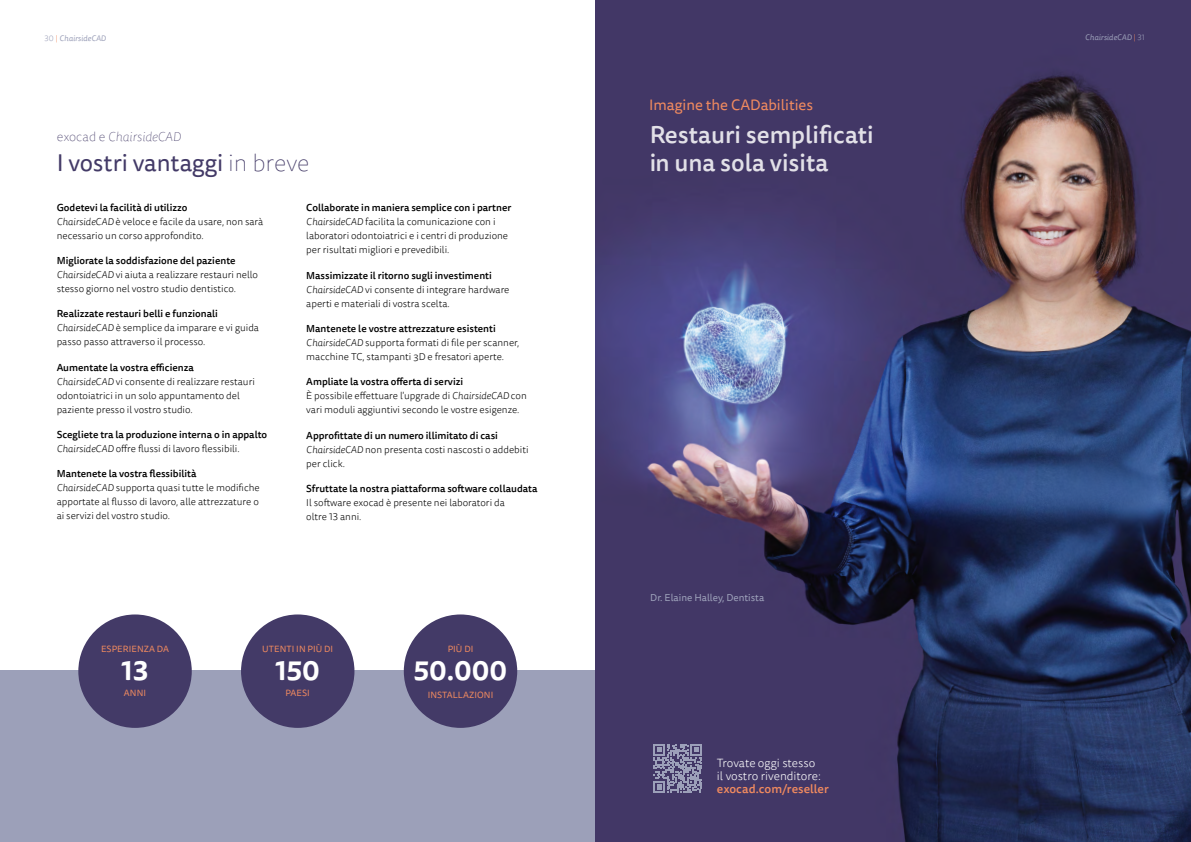
<style>
.page{position:relative;width:1191px;height:842px;background:#fff}
.page>*{position:absolute;margin:0;border:0;box-sizing:border-box;transform-origin:0 0}
.t1{font:700 27px "Tisa Sans Pro";color:#fff}
.t2{font:500 24px/27.5px "Tisa Sans Pro";color:#fff}
.Headline_2021{font:24px "Tisa Sans Pro";color:#433a67}
.t3{font:15px "Tisa Sans Pro";color:#f08a5f}
.Dachzeile_2021{font:italic 100 13px "Tisa Sans Pro";color:#433a67}
.Quote_italic_9_13{font:300 12px/13px "Tisa Sans Pro";color:#fff}
.Aufzählungen{font:300 10px/14px "Tisa Sans Pro";color:#000}
.Aufzählungen-2{font:500 10px/14px "Tisa Sans Pro";color:#000}
.t4{font:10px "Tisa Sans Pro";color:#9ca0b9}
.t5{font:9px "Tisa Sans Pro";letter-spacing:.01em;color:#f08a5f}
.t6{font:italic 8px "Tisa Sans Pro";color:#9ca0b9}
.s1{font-weight:300;font-style:normal}
.s2{font-weight:300;font-style:normal;color:#f08a5f}
.s3{font-style:normal}
.s4{font-weight:100}
.s5{font-weight:500}
.s6{font-style:italic}
.s7{font-weight:300;font-style:italic}
.s8{font-weight:300}
.s9{font-weight:500;color:#f08a5f}
</style>
<div class="page">
<div style="left:0;top:671px;width:1191px;height:171px;background:#9ca0b9"></div>
<img style="left:595px;top:0;width:596px;height:842px">
<div style="left:404px;top:614px;width:113px;height:114px;background:#433a67;border-radius:50%"></div>
<div style="left:241px;top:614px;width:113px;height:114px;background:#433a67;border-radius:50%"></div>
<div style="left:78px;top:614px;width:114px;height:114px;background:#433a67;border-radius:50%"></div>
<svg style="left:653px;top:744px;width:49px;height:49px"></svg>
<p class="t6" style="left:45px;top:33px;width:63px"><span class="s1">30</span> <span class="s2">|</span> ChairsideCAD</p>
<p class="t6" style="left:1085px;top:32px;width:61px">ChairsideCAD <span class="s2">|</span> <span class="s1">31</span></p>
<p class="Dachzeile_2021" style="left:57px;top:128px;width:126px"><span class="s3">exocad e</span> ChairsideCAD</p>
<p class="Headline_2021" style="left:57px;top:146px;width:254px">I vostri vantaggi <span class="s4">in breve</span></p>
<p class="Aufzählungen" style="left:57px;top:201px;width:208px"><span class="s5">Godetevi la facilità di utilizzo<br></span><span class="s6">ChairsideCAD</span> è veloce e facile da usare, non sarà necessario un corso approfondito.</p>
<p class="Aufzählungen" style="left:57px;top:254px;width:203px"><span class="s5">Migliorate la soddisfazione del paziente<br></span><span class="s6">ChairsideCAD</span> vi aiuta a realizzare restauri nello stesso giorno nel vostro studio dentistico.</p>
<p class="Aufzählungen" style="left:57px;top:307px;width:204px"><span class="s5">Realizzate restauri belli e funzionali<br></span><span class="s6">ChairsideCAD</span> è semplice da imparare e vi guida passo passo attraverso il processo.</p>
<p class="Aufzählungen" style="left:57px;top:361px;width:200px"><span class="s5">Aumentate la vostra efficienza<br></span><span class="s6">ChairsideCAD</span> vi consente di realizzare restauri odontoiatrici in un solo appuntamento del paziente presso il vostro studio.</p>
<p class="Aufzählungen-2" style="left:57px;top:428px;width:212px">Scegliete tra la produzione interna o in appalto<br><span class="s7">ChairsideCAD</span> <span class="s8">offre flussi di lavoro flessibili.</span></p>
<p class="Aufzählungen" style="left:57px;top:467px;width:205px"><span class="s5">Mantenete la vostra flessibilità<br></span><span class="s6">ChairsideCAD</span> supporta quasi tutte le modifiche apportate al flusso di lavoro, alle attrezzature o ai servizi del vostro studio.</p>
<p class="Aufzählungen" style="left:306px;top:201px;width:207px"><span class="s5">Collaborate in maniera semplice con i partner </span><span class="s6">ChairsideCAD</span> facilita la comunicazione con i laboratori odontoiatrici e i centri di produzione per risultati migliori e prevedibili.</p>
<p class="Aufzählungen" style="left:306px;top:269px;width:205px"><span class="s5">Massimizzate il ritorno sugli investimenti<br></span><span class="s6">ChairsideCAD</span> vi consente di integrare hardware aperti e materiali di vostra scelta.</p>
<p class="Aufzählungen" style="left:306px;top:322px;width:214px"><span class="s5">Mantenete le vostre attrezzature esistenti<br></span><span class="s6">ChairsideCAD</span> supporta formati di file per scanner, macchine TC, stampanti 3D e fresatori aperte.</p>
<p class="Aufzählungen" style="left:306px;top:375px;width:222px"><span class="s5">Ampliate la vostra offerta di servizi<br></span>È possibile effettuare l'upgrade di <span class="s6">ChairsideCAD</span> con vari moduli aggiuntivi secondo le vostre esigenze.</p>
<p class="Aufzählungen" style="left:306px;top:429px;width:224px"><span class="s5">Approfittate di un numero illimitato di casi<br></span><span class="s6">ChairsideCAD</span> non presenta costi nascosti o addebiti per click.</p>
<p class="Aufzählungen" style="left:306px;top:482px;width:233px"><span class="s5">Sfruttate la nostra piattaforma software collaudata<br></span>Il software exocad è presente nei laboratori da<br>oltre 13 anni.</p>
<p class="t5" style="left:101px;top:643px;width:69px">ESPERIENZA DA</p>
<p class="t1" style="left:122px;top:651px;width:28px">13</p>
<p class="t5" style="left:124px;top:687px;width:24px">ANNI</p>
<p class="t5" style="left:262px;top:643px;width:72px">UTENTI IN PIÙ DI</p>
<p class="t1" style="left:275px;top:651px;width:46px">150</p>
<p class="t5" style="left:285px;top:687px;width:26px">PAESI</p>
<p class="t5" style="left:448px;top:643px;width:27px">PIÙ DI</p>
<p class="t1" style="left:414px;top:651px;width:95px">50.000</p>
<p class="t5" style="left:428px;top:689px;width:67px">INSTALLAZIONI</p>
<p class="t3" style="left:649px;top:95px;width:165px">Imagine the CADabilities</p>
<h2 class="t2" style="left:649px;top:121px;width:226px">Restauri semplificati in una sola visita</h2>
<p class="t4" style="left:650px;top:591px;width:115px">Dr. Elaine Halley, Dentista</p>
<p class="Quote_italic_9_13" style="left:717px;top:757px;width:113px">Trovate oggi stesso<br>il vostro rivenditore: <span class="s9">exocad.com/reseller</span></p>
</div>
